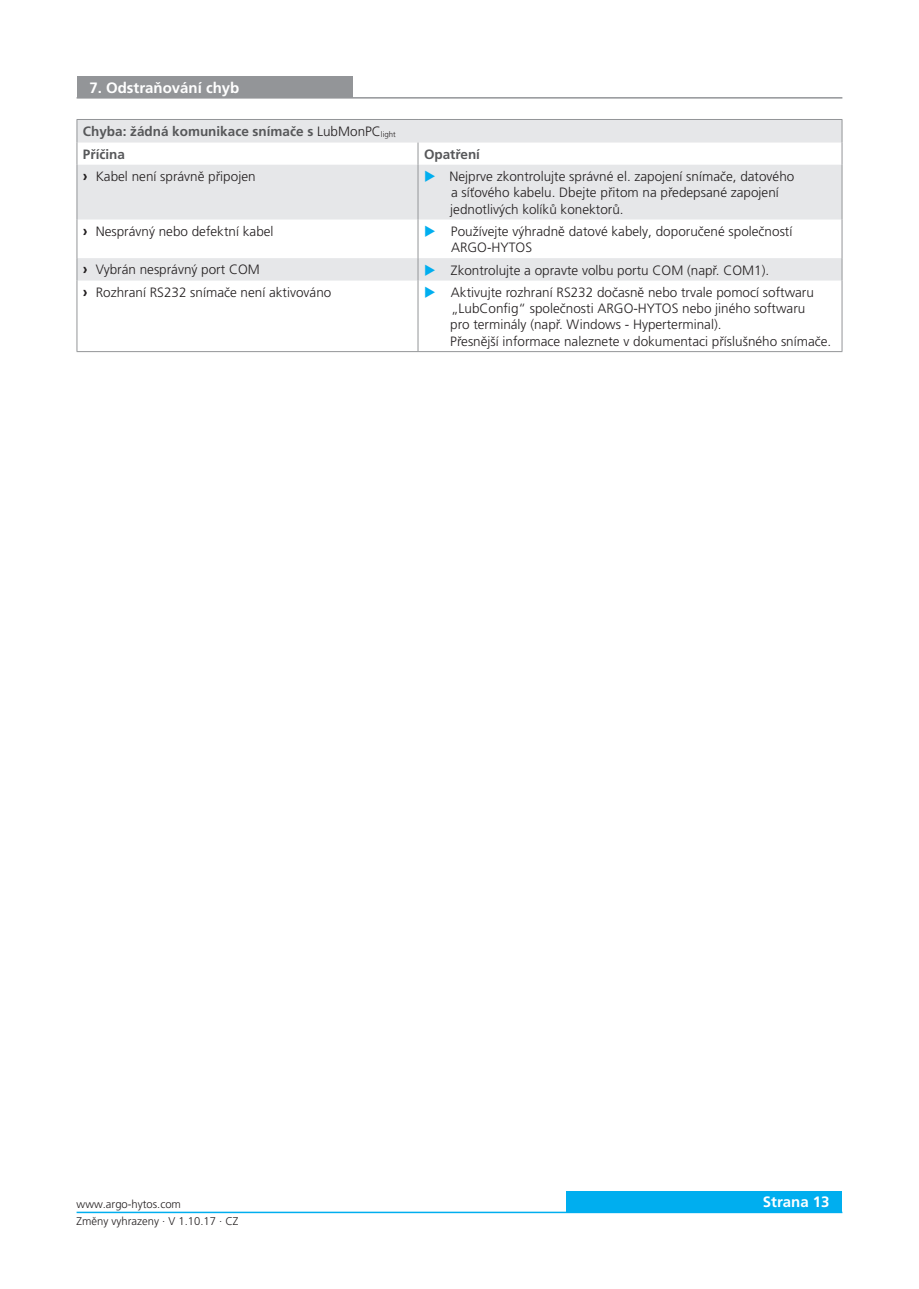
<style>
.page{position:relative;width:919px;height:1289px;background:#fff}
.page>*{position:absolute;margin:0;border:0;box-sizing:border-box;transform-origin:0 0}
.Überschrift_2_weiss{font:700 15px "Frutiger LT Pro";color:#fff}
._06_Copytext__blaues_Dreieck{font:300 13.5px/16.2px "Frutiger LT Pro";color:#231f20}
._06_Copytext{font:700 13.5px "Frutiger LT Pro";color:#57585a}
._05_Subline_Copytext{font:700 13.5px "Frutiger LT Pro";color:#57585a}
.t1{font:300 11.25px "Frutiger LT Pro";color:#231f20}
.s1{font-weight:300;color:#231f20}
.s2{font-weight:700;font-size:15px}
.s3{color:#00aeef}
</style>
<div class="page">
<div style="left:566px;top:1191px;width:276px;height:21px;background:#00aeef"></div>
<hr style="left:77px;top:1211px;width:765px;height:2px;background:#00aeef">
<div style="left:77px;top:77px;width:275px;height:21px;background:#939598"></div>
<hr style="left:77px;top:97px;width:765px;height:2px;background:#939598">
<svg style="left:78px;top:120px;width:763px;height:160px;fill:#e6e7e9"></svg>
<hr style="left:77px;top:119px;width:341px;height:1px;background:#939598">
<hr style="left:418px;top:119px;width:424px;height:1px;background:#939598">
<svg style="left:77px;top:120px;width:1px;height:45px"></svg>
<svg style="left:841px;top:120px;width:1px;height:45px"></svg>
<hr style="left:77px;top:165px;width:1px;height:54px;background:#939598">
<hr style="left:841px;top:165px;width:1px;height:54px;background:#939598">
<hr style="left:77px;top:219px;width:1px;height:39px;background:#939598">
<hr style="left:841px;top:219px;width:1px;height:39px;background:#939598">
<svg style="left:77px;top:258px;width:1px;height:22px"></svg>
<svg style="left:841px;top:258px;width:1px;height:22px"></svg>
<hr style="left:77px;top:280px;width:1px;height:71px;background:#939598">
<hr style="left:841px;top:280px;width:1px;height:71px;background:#939598">
<hr style="left:77px;top:351px;width:341px;height:1px;background:#939598">
<hr style="left:418px;top:351px;width:424px;height:1px;background:#939598">
<svg style="left:417px;top:142px;width:1px;height:23px"></svg>
<hr style="left:417px;top:165px;width:1px;height:54px;background:#939598">
<hr style="left:417px;top:219px;width:1px;height:39px;background:#939598">
<svg style="left:417px;top:258px;width:1px;height:22px"></svg>
<hr style="left:417px;top:280px;width:1px;height:71px;background:#939598">
<p class="Überschrift_2_weiss" style="left:89px;top:79px;width:152px">7. Odstraňování chyb</p>
<p class="_06_Copytext" style="left:83px;top:123px;width:314px">Chyba: žádná komunikace snímače s <span class="s1">LubMonPC</span><sub>light</sub></p>
<p class="_05_Subline_Copytext" style="left:83px;top:146px;width:44px">Příčina</p>
<p class="_05_Subline_Copytext" style="left:424px;top:146px;width:58px">Opatření</p>
<p class="_06_Copytext__blaues_Dreieck" style="left:83px;top:168px;width:174px"><span class="s2">›</span> Kabel není správně připojen</p>
<p class="_06_Copytext__blaues_Dreieck" style="left:451px;top:168px;width:345px;text-indent:-27px"><span class="s3">◆</span> Nejprve zkontrolujte správné el. zapojení snímače, datového a síťového kabelu. Dbejte přitom na předepsané zapojení</p>
<p class="_06_Copytext__blaues_Dreieck" style="left:450px;top:201px;width:175px">jednotlivých kolíků konektorů.</p>
<p class="_06_Copytext__blaues_Dreieck" style="left:83px;top:223px;width:192px"><span class="s2">›</span> Nesprávný nebo defektní kabel</p>
<p class="_06_Copytext__blaues_Dreieck" style="left:451px;top:223px;width:343px;text-indent:-27px"><span class="s3">◆</span> Používejte výhradně datové kabely, doporučené společností<br>ARGO-HYTOS</p>
<p class="_06_Copytext__blaues_Dreieck" style="left:83px;top:261px;width:178px"><span class="s2">›</span> Vybrán nesprávný port COM</p>
<p class="_06_Copytext__blaues_Dreieck" style="left:424px;top:262px;width:346px"><span class="s3">◆</span> Zkontrolujte a opravte volbu portu COM (např. COM1).</p>
<p class="_06_Copytext__blaues_Dreieck" style="left:83px;top:284px;width:250px"><span class="s2">›</span> Rozhraní RS232 snímače není aktivováno</p>
<p class="_06_Copytext__blaues_Dreieck" style="left:451px;top:284px;width:364px;text-indent:-27px"><span class="s3">◆</span> Aktivujte rozhraní RS232 dočasně nebo trvale pomocí softwaru „LubConfig“ společnosti ARGO-HYTOS nebo jiného softwaru</p>
<p class="_06_Copytext__blaues_Dreieck" style="left:450px;top:317px;width:273px">pro terminály (např. Windows - Hyperterminal).</p>
<p class="_06_Copytext__blaues_Dreieck" style="left:450px;top:333px;width:382px">Přesnější informace naleznete v dokumentaci příslušného snímače.</p>
<p class="t1" style="left:77px;top:1197px;width:106px">www.argo-hytos.com</p>
<p class="Überschrift_2_weiss" style="left:762px;top:1193px;width:68px">Strana 13</p>
<p class="t1" style="left:77px;top:1214px;width:163px">Změny vyhrazeny · V 1.10.17 · CZ</p>
</div>
